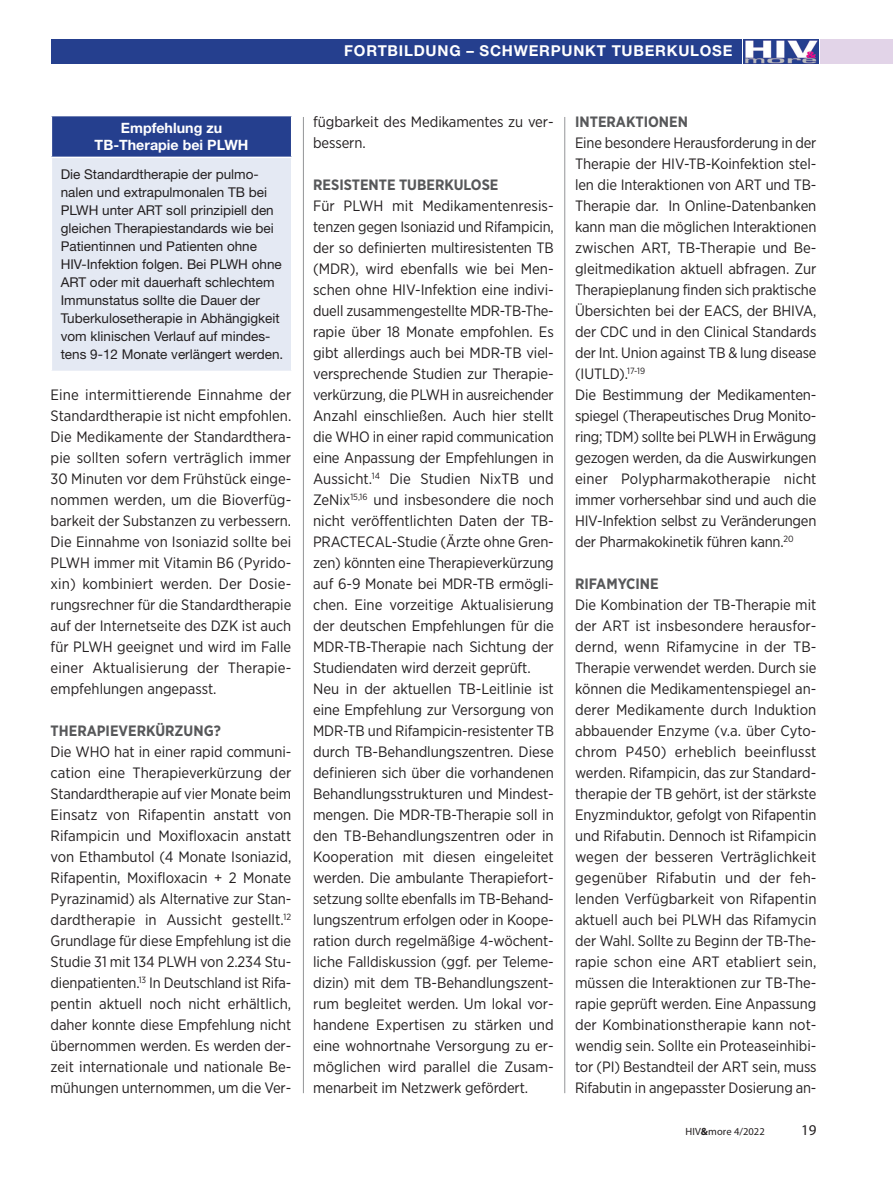
<style>
.page{position:relative;width:893px;height:1191px;background:#fff}
.page>*{position:absolute;margin:0;border:0;box-sizing:border-box;transform-origin:0 0}
.Fliesstext{font:15px/21px "Gotham Narrow";letter-spacing:-.01em;color:#231f20;text-align:justify}
.Fliesstext-2{font:700 15px "Gotham Narrow";color:#57585a}
.Rubriken{font:700 15px "Helvetica Neue";letter-spacing:.05em;color:#fff}
.t1{font:15px "Myriad Pro";color:#231f20}
.Tabelle_grau{font:700 14.25px/16.5px "Helvetica Neue";color:#fff;text-align:center}
.Tabelle_grau-2{font:13.5px/18px "Helvetica Neue";color:#231f20}
.t2{font:10.5px "Myriad Pro";letter-spacing:.01em;color:#231f20}
.s1{font-weight:700}
</style>
<div class="page">
<div style="left:821px;top:39px;width:72px;height:25px;background:#e2d4e8"></div>
<div style="left:51px;top:39px;width:690px;height:25px;background:#253f8e"></div>
<img style="left:744px;top:39px;width:74px;height:25px">
<hr style="left:564px;top:117px;width:1px;height:976px;background:#939598">
<hr style="left:303px;top:117px;width:1px;height:976px;background:#939598">
<div style="left:51px;top:116px;width:241px;height:41px;background:#253f8e"></div>
<div style="left:51px;top:157px;width:241px;height:214px;background:#e4e9f3"></div>
<hr style="left:51px;top:116px;width:1px;height:41px;background:#fff">
<hr style="left:291px;top:116px;width:1px;height:41px;background:#fff">
<hr style="left:51px;top:157px;width:241px;height:1px;background:#fff">
<hr style="left:51px;top:158px;width:1px;height:213px;background:#fff">
<hr style="left:291px;top:158px;width:1px;height:213px;background:#fff">
<p class="Rubriken" style="left:344px;top:41px;width:390px">FORTBILDUNG – SCHWERPUNKT TUBERKULOSE</p>
<p class="Tabelle_grau" style="left:95px;top:120px;width:155px">Empfehlung zu<br>TB-Therapie bei PLWH</p>
<p class="Tabelle_grau-2" style="left:61px;top:165px;width:224px">Die Standardtherapie der pulmo&shy;nalen und extrapulmonalen TB bei PLWH unter ART soll prinzipiell den gleichen Therapiestandards wie bei Patientinnen und Patienten ohne HIV-Infektion folgen. Bei PLWH ohne ART oder mit dauerhaft schlechtem Immunstatus sollte die Dauer der Tuberkulosetherapie in Abhängigkeit vom klinischen Verlauf auf mindes&shy;tens 9-12 Monate verlängert werden.</p>
<p class="Fliesstext" style="left:51px;top:384px;width:242px">Eine intermittierende Einnahme der Standardtherapie ist nicht empfohlen.<br>Die Medikamente der Standardthera&shy;pie sollten sofern verträglich immer 30 Minuten vor dem Frühstück einge&shy;nommen werden, um die Bioverfüg&shy;barkeit der Substanzen zu verbessern.<br>Die Einnahme von Isoniazid sollte bei PLWH immer mit Vitamin B6 (Pyrido&shy;xin) kombiniert werden. Der Dosie&shy;rungsrechner für die Standardtherapie auf der Internetseite des DZK ist auch für PLWH geeignet und wird im Falle einer Aktualisierung der Therapie&shy;empfehlungen angepasst.</p>
<p class="Fliesstext-2" style="left:51px;top:721px;width:172px">THERAPIEVERKÜRZUNG?</p>
<p class="Fliesstext" style="left:51px;top:741px;width:242px">Die WHO hat in einer rapid communi&shy;cation eine Therapieverkürzung der Standardtherapie auf vier Monate beim Einsatz von Rifapentin anstatt von Rifampicin und Moxifloxacin anstatt von Ethambutol (4 Monate Isoniazid, Rifapentin, Moxifloxacin + 2 Monate Pyrazinamid) als Alternative zur Stan&shy;dardtherapie in Aussicht gestellt.<sup>12<br></sup>Grundlage für diese Empfehlung ist die Studie 31 mit 134 PLWH von 2.234 Stu&shy;dienpatienten.<sup>13</sup> In Deutschland ist Rifa&shy;pentin aktuell noch nicht erhältlich, daher konnte diese Empfehlung nicht übernommen werden. Es werden der&shy;zeit internationale und nationale Be&shy;mühungen unternommen, um die Ver-</p>
<p class="Fliesstext" style="left:313px;top:111px;width:242px">fügbarkeit des Medikamentes zu ver&shy;bessern.</p>
<p class="Fliesstext-2" style="left:313px;top:175px;width:187px">RESISTENTE TUBERKULOSE</p>
<p class="Fliesstext" style="left:313px;top:195px;width:242px">Für PLWH mit Medikamentenresis&shy;tenzen gegen Isoniazid und Rifampicin, der so definierten multiresistenten TB (MDR), wird ebenfalls wie bei Men&shy;schen ohne HIV-Infektion eine indivi&shy;duell zusammengestellte MDR-TB-The&shy;rapie über 18 Monate empfohlen. Es gibt allerdings auch bei MDR-TB viel&shy;versprechende Studien zur Therapie&shy;verkürzung, die PLWH in ausreichender Anzahl einschließen. Auch hier stellt die WHO in einer rapid communication eine Anpassung der Empfehlungen in Aussicht.<sup>14</sup> Die Studien NixTB und ZeNix<sup>15,16</sup> und insbesondere die noch nicht veröffentlichten Daten der TB-PRACTECAL-Studie (Ärzte ohne Gren&shy;zen) könnten eine Therapieverkürzung auf 6-9 Monate bei MDR-TB ermögli&shy;chen. Eine vorzeitige Aktualisierung der deutschen Empfehlungen für die MDR-TB-Therapie nach Sichtung der Studiendaten wird derzeit geprüft.</p>
<p class="Fliesstext" style="left:313px;top:678px;width:242px">Neu in der aktuellen TB-Leitlinie ist eine Empfehlung zur Versorgung von MDR-TB und Rifampicin-resistenter TB durch TB-Behandlungszentren. Diese definieren sich über die vorhandenen Behandlungsstrukturen und Mindest&shy;mengen. Die MDR-TB-Therapie soll in den TB-Behandlungszentren oder in Kooperation mit diesen eingeleitet werden. Die ambulante Therapiefort&shy;setzung sollte ebenfalls im TB-Behand&shy;lungszentrum erfolgen oder in Koope&shy;ration durch regelmäßige 4-wöchent&shy;liche Falldiskussion (ggf. per Teleme&shy;dizin) mit dem TB-Behandlungszent&shy;rum begleitet werden. Um lokal vor&shy;handene Expertisen zu stärken und eine wohnortnahe Versorgung zu er&shy;möglichen wird parallel die Zusam&shy;menarbeit im Netzwerk gefördert.</p>
<p class="Fliesstext-2" style="left:575px;top:112px;width:114px">INTERAKTIONEN</p>
<p class="Fliesstext" style="left:575px;top:132px;width:243px">Eine besondere Herausforderung in der Therapie der HIV-TB-Koinfektion stel&shy;len die Interaktionen von ART und TB-Therapie dar. In Online-Datenbanken kann man die möglichen Interaktionen zwischen ART, TB-Therapie und Be&shy;gleitmedikation aktuell abfragen. Zur Therapieplanung finden sich praktische Übersichten bei der EACS, der BHIVA, der CDC und in den Clinical Standards der Int. Union against TB &amp; lung disease (IUTLD).<sup>17-19</sup></p>
<p class="Fliesstext" style="left:575px;top:384px;width:243px">Die Bestimmung der Medikamenten&shy;spiegel (Therapeutisches Drug Monito&shy;ring; TDM) sollte bei PLWH in Erwägung gezogen werden, da die Auswirkungen einer Polypharmakotherapie nicht immer vorhersehbar sind und auch die HIV-Infektion selbst zu Veränderungen der Pharmakokinetik führen kann.<sup>20</sup></p>
<p class="Fliesstext-2" style="left:575px;top:574px;width:85px">RIFAMYCINE</p>
<p class="Fliesstext" style="left:575px;top:594px;width:243px">Die Kombination der TB-Therapie mit der ART ist insbesondere herausfor&shy;dernd, wenn Rifamycine in der TB-Therapie verwendet werden. Durch sie können die Medikamentenspiegel an&shy;derer Medikamente durch Induktion abbauender Enzyme (v.a. über Cyto&shy;chrom P450) erheblich beeinflusst werden. Rifampicin, das zur Standard&shy;therapie der TB gehört, ist der stärkste Enyzminduktor, gefolgt von Rifapentin und Rifabutin. Dennoch ist Rifampicin wegen der besseren Verträglichkeit gegenüber Rifabutin und der feh&shy;lenden Verfügbarkeit von Rifapentin aktuell auch bei PLWH das Rifamycin der Wahl. Sollte zu Beginn der TB-The&shy;rapie schon eine ART etabliert sein, müssen die Interaktionen zur TB-The&shy;rapie geprüft werden. Eine Anpassung der Kombinationstherapie kann not&shy;wendig sein. Sollte ein Proteaseinhibi&shy;tor (PI) Bestandteil der ART sein, muss Rifabutin in angepasster Dosierung an-</p>
<p class="t2" style="left:685px;top:1125px;width:81px">HIV<span class="s1">&amp;</span>more 4/2022</p>
<p class="t1" style="left:801px;top:1120px;width:17px">19</p>
</div>
